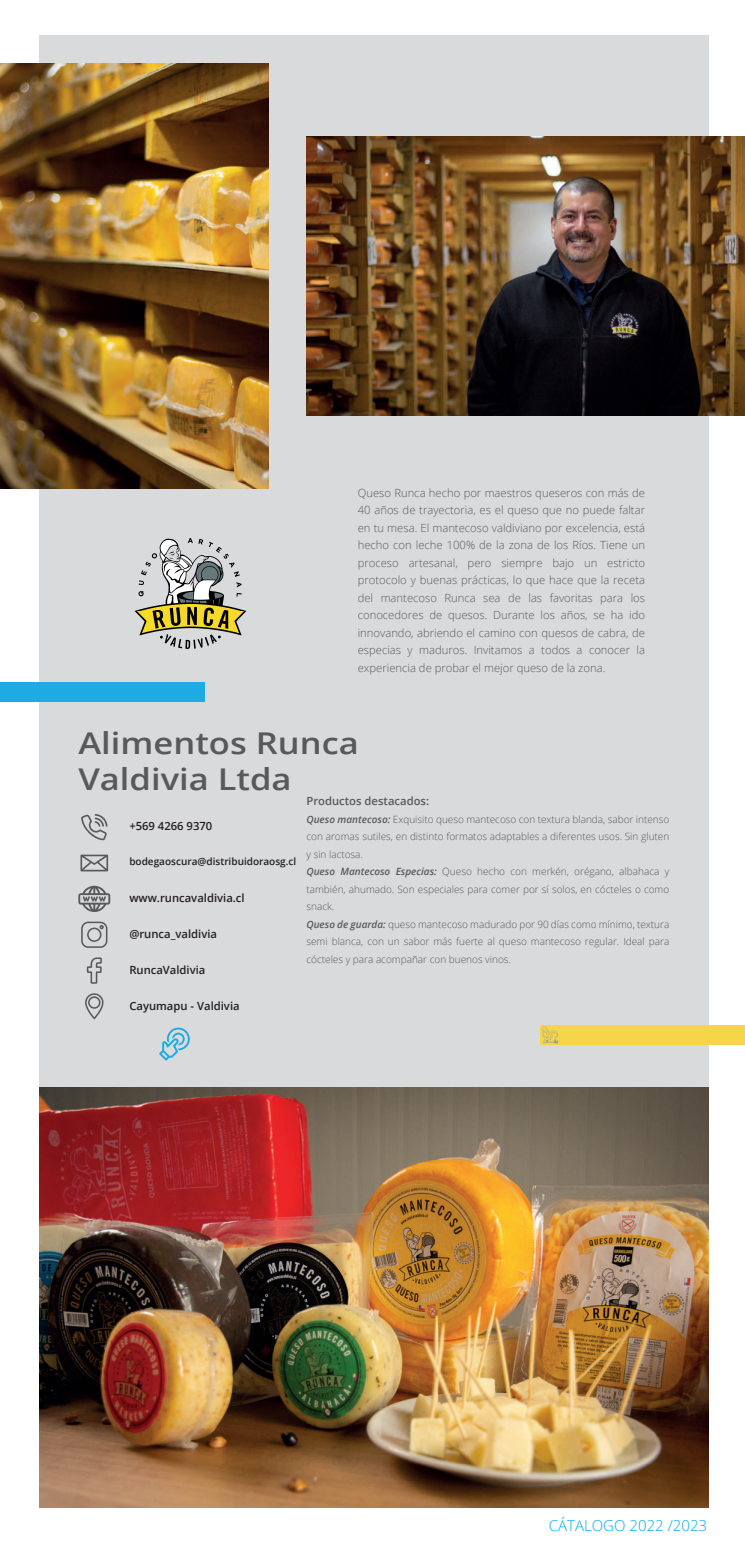
<style>
.page{position:relative;width:745px;height:1547px;background:#fff}
.page>*{position:absolute;margin:0;border:0;box-sizing:border-box;transform-origin:0 0}
.t1{font:600 30px/36px "Open Sans";color:#575a5b;scale:1.15 1}
.t2{font:300 15px "Open Sans";color:#00aeef}
.t3{font:300 11.25px/17.5px "Open Sans";color:#575a5b;text-align:justify}
.t4{font:600 11.25px "Open Sans";color:#231f20}
.t5{font:600 11.25px "Open Sans";color:#575a5b}
.t6{font:300 10px/17.5px "Open Sans";color:#575a5b}
.t7{font:600 10px "Open Sans";color:#231f20}
.s1{font-weight:600;font-style:italic}
</style>
<div class="page">
<div style="left:40px;top:36px;width:668px;height:1471px;background:#d9dadc"></div>
<div style="left:0;top:682px;width:204px;height:19px;background:#1eaae2"></div>
<div style="left:540px;top:1025px;width:204px;height:19px;background:#f5d648"></div>
<svg style="left:81px;top:814px;width:26px;height:26px"></svg>
<svg style="left:85px;top:993px;width:19px;height:26px"></svg>
<svg style="left:78px;top:885px;width:32px;height:27px"></svg>
<svg style="left:87px;top:957px;width:15px;height:26px"></svg>
<svg style="left:81px;top:921px;width:26px;height:27px"></svg>
<svg style="left:80px;top:854px;width:28px;height:17px"></svg>
<svg style="left:159px;top:1027px;width:31px;height:33px"></svg>
<img style="left:306px;top:136px;width:438px;height:280px">
<img style="left:0;top:63px;width:268px;height:426px">
<img style="left:40px;top:1088px;width:668px;height:419px">
<img style="left:134px;top:538px;width:112px;height:110px">
<svg style="left:541px;top:1026px;width:17px;height:17px"></svg>
<p class="t3" style="left:357px;top:483px;width:288px">Queso Runca hecho por maestros queseros con más de 40 años de trayectoria, es el queso que no puede faltar en tu mesa. El mantecoso valdiviano por excelencia, está hecho con leche 100% de la zona de los Ríos. Tiene un proceso artesanal, pero siempre bajo un estricto protocolo y buenas prácticas, lo que hace que la receta del mantecoso Runca sea de las favoritas para los conocedores de quesos. Durante los años, se ha ido innovando, abriendo el camino con quesos de cabra, de especias y maduros. Invitamos a todos a conocer la experiencia de probar el mejor queso de la zona.</p>
<h1 class="t1" style="left:78px;top:724px;width:245px">Alimentos Runca<br>Valdivia Ltda</h1>
<p class="t4" style="left:129px;top:818px;width:84px">+569 4266 9370</p>
<p class="t7" style="left:129px;top:855px;width:168px">bodegaoscura@distribuidoraosg.cl</p>
<p class="t4" style="left:129px;top:890px;width:117px">www.runcavaldivia.cl</p>
<p class="t4" style="left:129px;top:926px;width:89px">@runca_valdivia</p>
<p class="t4" style="left:129px;top:962px;width:78px">RuncaValdivia</p>
<p class="t4" style="left:129px;top:998px;width:112px">Cayumapu - Valdivia</p>
<p class="t5" style="left:306px;top:793px;width:124px">Productos destacados:</p>
<p class="t6" style="left:306px;top:810px;width:364px"><span class="s1">Queso mantecoso:</span> Exquisito queso mantecoso con textura blanda, sabor intenso con aromas sutiles, en distinto formatos adaptables a diferentes usos. Sin gluten y sin lactosa.<br><span class="s1">Queso Mantecoso Especias:</span> Queso hecho con merkén, orégano, albahaca y también, ahumado. Son especiales para comer por sí solos, en cócteles o como snack.<br><span class="s1">Queso de guarda:</span> queso mantecoso madurado por 90 días como mínimo, textura semi blanca, con un sabor más fuerte al queso mantecoso regular. Ideal para cócteles y para acompañar con buenos vinos.</p>
<h2 class="t2" style="left:548px;top:1515px;width:160px">CÁTALOGO 2022 /2023</h2>
</div>
